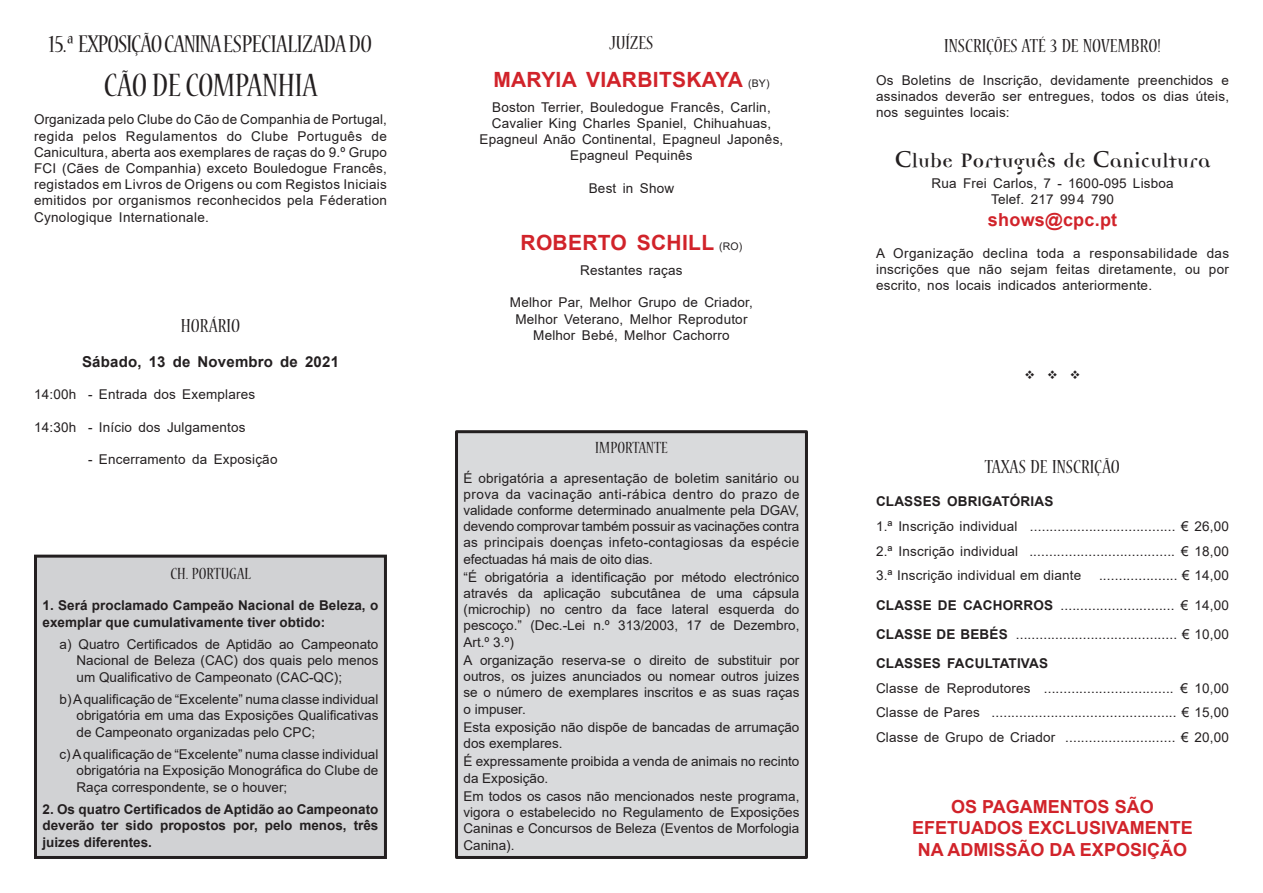
<style>
.page{position:relative;width:1263px;height:893px;background:#fff}
.page>*{position:absolute;margin:0;border:0;box-sizing:border-box;transform-origin:0 0}
.t1{font:condensed 36px "Nueva Std";color:#231f20}
.t2{font:condensed 27px "Nueva Std";letter-spacing:-.015em;color:#231f20}
.t3{font:condensed 21px "Nueva Std";letter-spacing:.005em;color:#231f20}
.t4{font:700 21px "Arial";letter-spacing:.015em;color:#d1232a}
.t5{font:700 21px "Democratica";letter-spacing:.01em;color:#231f20}
.t6{font:700 18px "Arial";color:#d1232a}
.t7{font:condensed 18px "Nueva Std";letter-spacing:.005em;color:#231f20}
.t8{font:700 15px "Arial";letter-spacing:.015em;color:#231f20}
.Body_Text{font:13.5px/16.2px "Arial";letter-spacing:.015em;color:#231f20;text-align:justify}
.t9{font:700 13.5px/16.2px "Arial";color:#231f20}
.t10{font:12px "Wingdings";color:#231f20}
.s1{font-weight:400;font-size:10.5px;color:#231f20}
.s2{font-family:"Trajan Pro"}
.s3{font-weight:700}
</style>
<div class="page">
<div style="left:35px;top:556px;width:350px;height:301px;background:#d1d2d4"></div>
<div style="left:34px;top:555px;width:353px;height:304px;border:3px solid #231f20"></div>
<div style="left:456px;top:432px;width:350px;height:425px;background:#d9dadc"></div>
<div style="left:455px;top:430px;width:353px;height:429px;border:3px solid #231f20"></div>
<p class="t2" style="left:49px;top:32px;width:325px">15.ª EXPOSIÇÃO CANINA ESPECIALIZADA DO</p>
<p class="t1" style="left:104px;top:69px;width:215px">CÃO DE COMPANHIA</p>
<p class="Body_Text" style="left:34px;top:111px;width:354px">Organizada pelo Clube do Cão de Companhia de Portugal, regida pelos Regulamentos do Clube Português de Canicultura, aberta aos exemplares de raças do 9.º Grupo FCI (Cães de Companhia) exceto Bouledogue Francês, registados em Livros de Origens ou com Registos Iniciais emitidos por organismos reconhecidos pela Féderation Cynologique Internationale.</p>
<p class="t3" style="left:181px;top:316px;width:61px">HORÁRIO</p>
<p class="t8" style="left:82px;top:351px;width:258px">Sábado, 13 de Novembro de 2021</p>
<p class="Body_Text" style="left:34px;top:386px;width:223px">14:00h - Entrada dos Exemplares</p>
<p class="Body_Text" style="left:34px;top:419px;width:213px">14:30h - Início dos Julgamentos</p>
<p class="Body_Text" style="left:88px;top:451px;width:191px">- Encerramento da Exposição</p>
<p class="t7" style="left:170px;top:566px;width:82px">CH. PORTUGAL</p>
<p class="t9" style="left:43px;top:598px;width:337px">1. Será proclamado Campeão Nacional de Beleza, o exemplar que cumulativamente tiver obtido:</p>
<p class="Body_Text" style="left:77px;top:636px;width:303px;text-indent:-17px">a) Quatro Certificados de Aptidão ao Campeonato Nacional de Beleza (CAC) dos quais pelo menos um Qualificativo de Campeonato (CAC-QC);</p>
<p class="Body_Text" style="left:77px;top:691px;width:303px;text-indent:-17px">b) A qualificação de “Excelente” numa classe individual obrigatória em uma das Exposições Qualificativas de Campeonato organizadas pelo CPC;</p>
<p class="Body_Text" style="left:77px;top:746px;width:303px;text-indent:-17px">c) A qualificação de “Excelente” numa classe individual obrigatória na Exposição Monográfica do Clube de Raça correspondente, se o houver;</p>
<p class="t9" style="left:43px;top:801px;width:337px;text-align:justify">2. Os quatro Certificados de Aptidão ao Campeonato deverão ter sido propostos por, pelo menos, três juizes diferentes.</p>
<p class="t3" style="left:609px;top:33px;width:45px">JUÍZES</p>
<p class="t4" style="left:493px;top:65px;width:278px">MARYIA VIARBITSKAYA <span class="s1">(BY)</span></p>
<p class="Body_Text" style="left:479px;top:99px;width:305px;text-align:center">Boston Terrier, Bouledogue Francês, Carlin, Cavalier King Charles Spaniel, Chihuahuas, Epagneul Anão Continental, Epagneul Japonês, Epagneul Pequinês</p>
<p class="Body_Text" style="left:589px;top:180px;width:87px">Best in Show</p>
<p class="t4" style="left:520px;top:228px;width:223px">ROBERTO SCHILL <span class="s1">(RO)</span></p>
<p class="Body_Text" style="left:580px;top:262px;width:104px">Restantes raças</p>
<p class="Body_Text" style="left:510px;top:294px;width:244px;text-align:center">Melhor Par, Melhor Grupo de Criador,<br>Melhor Veterano, Melhor Reprodutor<br>Melhor Bebé, Melhor Cachorro</p>
<p class="t7" style="left:595px;top:439px;width:74px">IMPORTANTE</p>
<p class="Body_Text" style="left:463px;top:470px;width:338px">É obrigatória a apresentação de boletim sanitário ou prova da vacinação anti‑rábica dentro do prazo de validade conforme determinado anualmente pela DGAV, devendo comprovar também possuir as vacinações contra as principais doenças infeto-contagiosas da espécie efectuadas há mais de oito dias.</p>
<p class="Body_Text" style="left:463px;top:569px;width:337px">“É obrigatória a identificação por método electrónico através da aplicação subcutânea de uma cápsula (microchip) no centro da face lateral esquerda do pescoço.” (Dec.-Lei n.º 313/2003, 17 de Dezembro, Art.º 3.º)</p>
<p class="Body_Text" style="left:463px;top:652px;width:337px">A organização reserva-se o direito de substituir por outros, os juizes anunciados ou nomear outros juizes se o número de exemplares inscritos e as suas raças o impuser.</p>
<p class="Body_Text" style="left:463px;top:719px;width:337px">Esta exposição não dispõe de bancadas de arrumação dos exemplares.</p>
<p class="Body_Text" style="left:463px;top:753px;width:337px">É expressamente proibida a venda de animais no recinto da Exposição.</p>
<p class="Body_Text" style="left:463px;top:788px;width:337px">Em todos os casos não mencionados neste programa, vigora o estabelecido no Regulamento de Exposições Caninas e Concursos de Beleza (Eventos de Morfologia Canina).</p>
<p class="t3" style="left:944px;top:36px;width:218px">INSCRIÇÕES ATÉ 3 DE NOVEMBRO!</p>
<p class="Body_Text" style="left:876px;top:72px;width:354px">Os Boletins de Inscrição, devidamente preenchidos e assinados deverão ser entregues, todos os dias úteis, nos seguintes locais:</p>
<p class="t5" style="left:895px;top:152px;width:317px"><span class="s2">C</span>lube <span class="s2">p</span>ortuguês de <span class="s2">C</span>anicultura</p>
<p class="Body_Text" style="left:931px;top:175px;width:244px">Rua Frei Carlos, 7 - 1600-095 Lisboa</p>
<p class="Body_Text" style="left:991px;top:191px;width:124px">Telef. 217 99 4 790</p>
<p class="t6" style="left:988px;top:207px;width:131px">shows@cpc.pt</p>
<p class="Body_Text" style="left:876px;top:245px;width:355px">A Organização declina toda a responsabilidade das inscrições que não sejam feitas diretamente, ou por escrito, nos locais indicados anteriormente.</p>
<p class="t10" style="left:1024px;top:369px;width:58px">❖ ❖ ❖</p>
<p class="t3" style="left:985px;top:457px;width:137px">TAXAS DE INSCRIÇÃO</p>
<p class="t9" style="left:876px;top:494px;width:179px">CLASSES OBRIGATÓRIAS</p>
<p class="Body_Text" style="left:876px;top:518px;width:355px">1.ª Inscrição individual ..................................... € 26,00</p>
<p class="Body_Text" style="left:876px;top:543px;width:355px">2.ª Inscrição individual ..................................... € 18,00</p>
<p class="Body_Text" style="left:876px;top:567px;width:207px">3.ª Inscrição individual em diante</p>
<p class="Body_Text" style="left:1099px;top:567px;width:131px">.................... € 14,00</p>
<p class="Body_Text" style="left:876px;top:597px;width:354px"><span class="s3">CLASSE DE CACHORROS</span> ............................. € 14,00</p>
<p class="Body_Text" style="left:876px;top:626px;width:354px"><span class="s3">CLASSE DE BEBÉS</span> ......................................... € 10,00</p>
<p class="t9" style="left:876px;top:655px;width:174px">CLASSES FACULTATIVAS</p>
<p class="Body_Text" style="left:876px;top:680px;width:354px">Classe de Reprodutores ................................. € 10,00</p>
<p class="Body_Text" style="left:876px;top:704px;width:355px">Classe de Pares ............................................... € 15,00</p>
<p class="Body_Text" style="left:876px;top:729px;width:354px">Classe de Grupo de Criador ............................ € 20,00</p>
<p class="t6" style="left:951px;top:794px;width:204px">OS PAGAMENTOS SÃO</p>
<p class="t6" style="left:912px;top:815px;width:282px">EFETUADOS EXCLUSIVAMENTE</p>
<p class="t6" style="left:918px;top:837px;width:271px">NA ADMISSÃO DA EXPOSIÇÃO</p>
</div>
